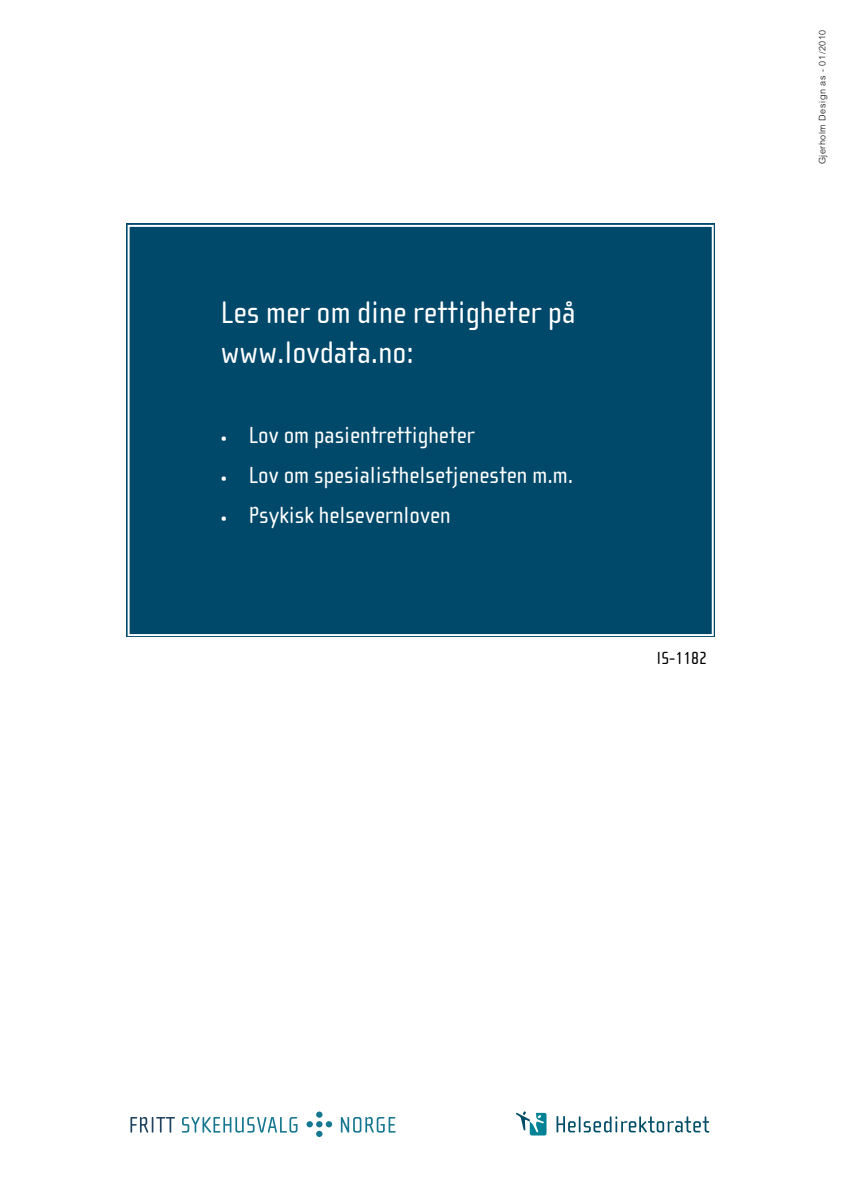
<style>
.page{position:relative;width:842px;height:1191px;background:#fff}
.page>*{position:absolute;margin:0;border:0;box-sizing:border-box;transform-origin:0 0}
.t1{font:32px/40px "Cholla Sans";color:#fff}
.t2{font:24px "Cholla Sans";color:#fff}
.t3{font:18px "Cholla Sans";color:#000}
.t4{font:300 9px "Arial";letter-spacing:.06em;color:#000}
.s1{font-size:16px}
</style>
<div class="page">
<div style="left:126px;top:223px;width:589px;height:414px;background:#00496a"></div>
<div style="left:128px;top:225px;width:586px;height:411px;border:2px solid #fff"></div>
<svg style="left:130px;top:1117px;width:45px;height:15px"></svg>
<svg style="left:182px;top:1117px;width:115px;height:15px"></svg>
<svg style="left:341px;top:1117px;width:55px;height:15px"></svg>
<div style="left:316px;top:1111px;width:7px;height:6px;background:#167790;border-radius:50%"></div>
<div style="left:316px;top:1121px;width:7px;height:6px;background:#167790;border-radius:50%"></div>
<div style="left:306px;top:1121px;width:7px;height:6px;background:#167790;border-radius:50%"></div>
<svg style="left:326px;top:1121px;width:6px;height:6px"></svg>
<div style="left:316px;top:1130px;width:7px;height:7px;background:#167790;border-radius:50%"></div>
<svg style="left:516px;top:1111px;width:30px;height:24px"></svg>
<svg style="left:556px;top:1116px;width:153px;height:16px"></svg>
<h1 class="t1" style="left:221px;top:293px;width:356px">Les mer om dine rettigheter på www.lovdata.no:</h1>
<p class="t2" style="left:221px;top:422px;width:255px"><span class="s1">•</span> Lov om pasientrettigheter</p>
<p class="t2" style="left:221px;top:462px;width:354px"><span class="s1">•</span> Lov om spesialisthelsetjenesten m.m.</p>
<p class="t2" style="left:221px;top:502px;width:231px"><span class="s1">•</span> Psykisk helsevernloven</p>
<p class="t3" style="left:657px;top:648px;width:52px">IS-1182</p>
<p class="t4" style="left:817px;top:164px;width:136px;rotate:-90deg">Gjerholm Design as - 01/2010</p>
</div>
